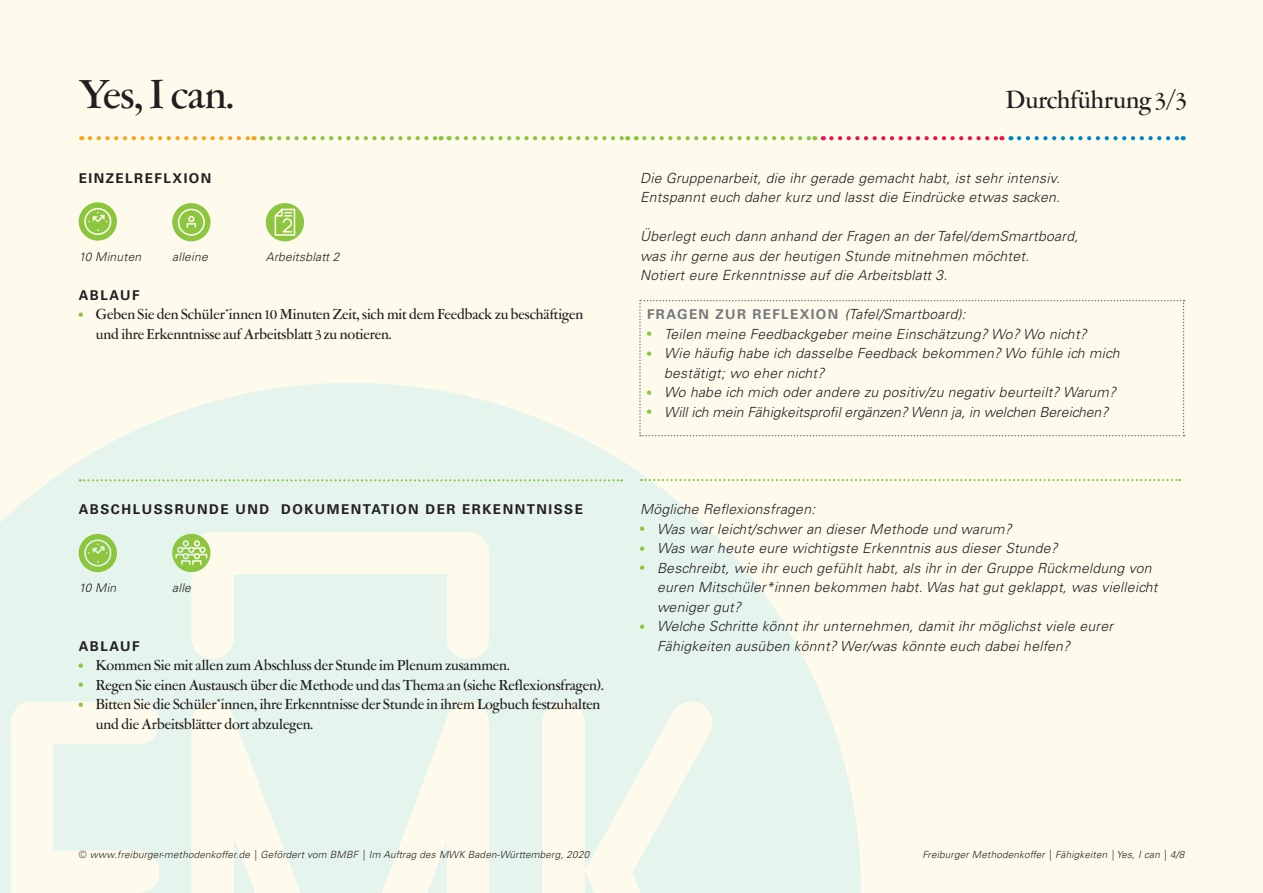
<style>
.page{position:relative;width:1263px;height:893px;background:#fefbed}
.page>*{position:absolute;margin:0;border:0;box-sizing:border-box;transform-origin:0 0}
.t1{font:500 42px "Garamont Amst SH";color:#231f20}
.t2{font:500 25.5px "Garamont Amst SH";color:#231f20}
.t3{font:500 15px/19.5px "Garamont Amst SH";color:#231f20}
.t4{font:italic 300 13.95px/19.5px "Univers LT Pro 45";letter-spacing:.02em;color:#231f20}
.t5{font:italic 300 13.95px "Univers LT Pro 45";color:#231f20}
.t6{font:700 13.5px "Univers LT Pro 65";letter-spacing:.11em;color:#231f20}
.t7{font:italic 300 12px "Univers LT Pro 45";letter-spacing:.02em;color:#231f20}
.t8{font:italic 300 9.9px "Univers LT Pro 45";letter-spacing:.02em;color:#231f20}
.s1{font-family:"Univers LT Pro 65";font-weight:700;font-size:12px;color:#8bc63e}
.s2{font-family:"Univers LT Pro 65";font-weight:700;font-style:normal;font-size:13.5px;color:#76787b}
.s3{font-family:"Univers LT Pro 65";font-weight:700;font-style:normal;font-size:12px;color:#8bc63e}
</style>
<div class="page">
<svg style="left:0;top:383px;width:861px;height:510px;fill:#e5f4ed"></svg>
<svg style="left:90px;top:136px;width:164px;height:4px"></svg>
<svg style="left:270px;top:136px;width:172px;height:4px"></svg>
<svg style="left:457px;top:136px;width:171px;height:4px"></svg>
<svg style="left:644px;top:136px;width:171px;height:4px"></svg>
<svg style="left:831px;top:136px;width:171px;height:4px"></svg>
<svg style="left:1019px;top:136px;width:165px;height:4px"></svg>
<svg style="left:79px;top:202px;width:38px;height:39px"></svg>
<svg style="left:266px;top:203px;width:38px;height:38px"></svg>
<svg style="left:172px;top:203px;width:38px;height:38px"></svg>
<svg style="left:79px;top:534px;width:38px;height:38px"></svg>
<svg style="left:172px;top:534px;width:38px;height:38px"></svg>
<svg style="left:80px;top:479px;width:542px;height:2px"></svg>
<svg style="left:641px;top:479px;width:539px;height:2px"></svg>
<svg style="left:639px;top:300px;width:545px;height:136px"></svg>
<h1 class="t1" style="left:79px;top:72px;width:157px">Yes, I can.</h1>
<p class="t6" style="left:79px;top:169px;width:134px">EINZELREFLXION</p>
<p class="t7" style="left:79px;top:249px;width:64px">10 Minuten</p>
<p class="t7" style="left:172px;top:249px;width:37px">alleine</p>
<p class="t7" style="left:266px;top:249px;width:75px">Arbeitsblatt 2</p>
<p class="t6" style="left:79px;top:286px;width:62px">ABLAUF</p>
<p class="t3" style="left:96px;top:305px;width:489px;text-indent:-17px"><span class="s1">•</span> Geben Sie den Schüler*innen 10 Minuten Zeit, sich mit dem Feedback zu beschäftigen und ihre Erkenntnisse auf Arbeitsblatt 3 zu notieren.</p>
<p class="t6" style="left:79px;top:500px;width:506px">ABSCHLUSSRUNDE UND DOKUMENTATION DER ERKENNTNISSE</p>
<p class="t7" style="left:79px;top:581px;width:39px">10 Min</p>
<p class="t7" style="left:172px;top:581px;width:20px">alle</p>
<p class="t6" style="left:79px;top:637px;width:62px">ABLAUF</p>
<p class="t3" style="left:79px;top:656px;width:432px"><span class="s1">•</span> Kommen Sie mit allen zum Abschluss der Stunde im Plenum zusammen.</p>
<p class="t3" style="left:79px;top:676px;width:526px"><span class="s1">•</span> Regen Sie einen Austausch über die Methode und das Thema an (siehe Reflexionsfragen).</p>
<p class="t3" style="left:96px;top:695px;width:506px;text-indent:-17px"><span class="s1">•</span> Bitten Sie die Schüler*innen, ihre Erkenntnisse der Stunde in ihrem Logbuch festzuhalten und die Arbeitsblätter dort abzulegen.</p>
<h2 class="t2" style="left:1006px;top:87px;width:182px">Durchführung 3/3</h2>
<p class="t4" style="left:640px;top:168px;width:422px">Die Gruppenarbeit, die ihr gerade gemacht habt, ist sehr intensiv.<br>Entspannt euch daher kurz und lasst die Eindrücke etwas sacken.</p>
<p class="t4" style="left:640px;top:227px;width:440px">Überlegt euch dann anhand der Fragen an der Tafel/demSmartboard, was ihr gerne aus der heutigen Stunde mitnehmen möchtet.<br>Notiert eure Erkenntnisse auf die Arbeitsblatt 3.</p>
<p class="t4" style="left:647px;top:305px;width:320px"><span class="s2">FRAGEN ZUR REFLEXION</span> (Tafel/Smartboard):</p>
<p class="t4" style="left:647px;top:324px;width:441px"><span class="s3">•</span> Teilen meine Feedbackgeber meine Einschätzung? Wo? Wo nicht?</p>
<p class="t4" style="left:664px;top:344px;width:457px;text-indent:-17px"><span class="s3">•</span> Wie häufig habe ich dasselbe Feedback bekommen? Wo fühle ich mich bestätigt; wo eher nicht?</p>
<p class="t4" style="left:647px;top:383px;width:471px"><span class="s3">•</span> Wo habe ich mich oder andere zu positiv/zu negativ beurteilt? Warum?</p>
<p class="t5" style="left:647px;top:403px;width:463px"><span class="s3">•</span> Will ich mein Fähigkeitsprofil ergänzen? Wenn ja, in welchen Bereichen?</p>
<p class="t4" style="left:640px;top:500px;width:177px">Mögliche Reflexionsfragen:</p>
<p class="t4" style="left:640px;top:519px;width:373px"><span class="s3">•</span> Was war leicht/schwer an dieser Methode und warum?</p>
<p class="t4" style="left:640px;top:539px;width:419px"><span class="s3">•</span> Was war heute eure wichtigste Erkenntnis aus dieser Stunde?</p>
<p class="t4" style="left:657px;top:558px;width:502px;text-indent:-17px"><span class="s3">•</span> Beschreibt, wie ihr euch gefühlt habt, als ihr in der Gruppe Rückmeldung von euren Mitschüler*innen bekommen habt. Was hat gut geklappt, was vielleicht weniger gut?</p>
<p class="t4" style="left:657px;top:617px;width:457px;text-indent:-17px"><span class="s3">•</span> Welche Schritte könnt ihr unternehmen, damit ihr möglichst viele eurer<br>Fähigkeiten ausüben könnt? Wer/was könnte euch dabei helfen?</p>
<p class="t8" style="left:79px;top:848px;width:512px">© www.freiburger-methodenkoffer.de | Gefördert vom BMBF | Im Auftrag des MWK Baden-Württemberg, 2020</p>
<p class="t8" style="left:922px;top:848px;width:263px">Freiburger Methodenkoffer | Fähigkeiten | Yes, I can | 4/8</p>
</div>
